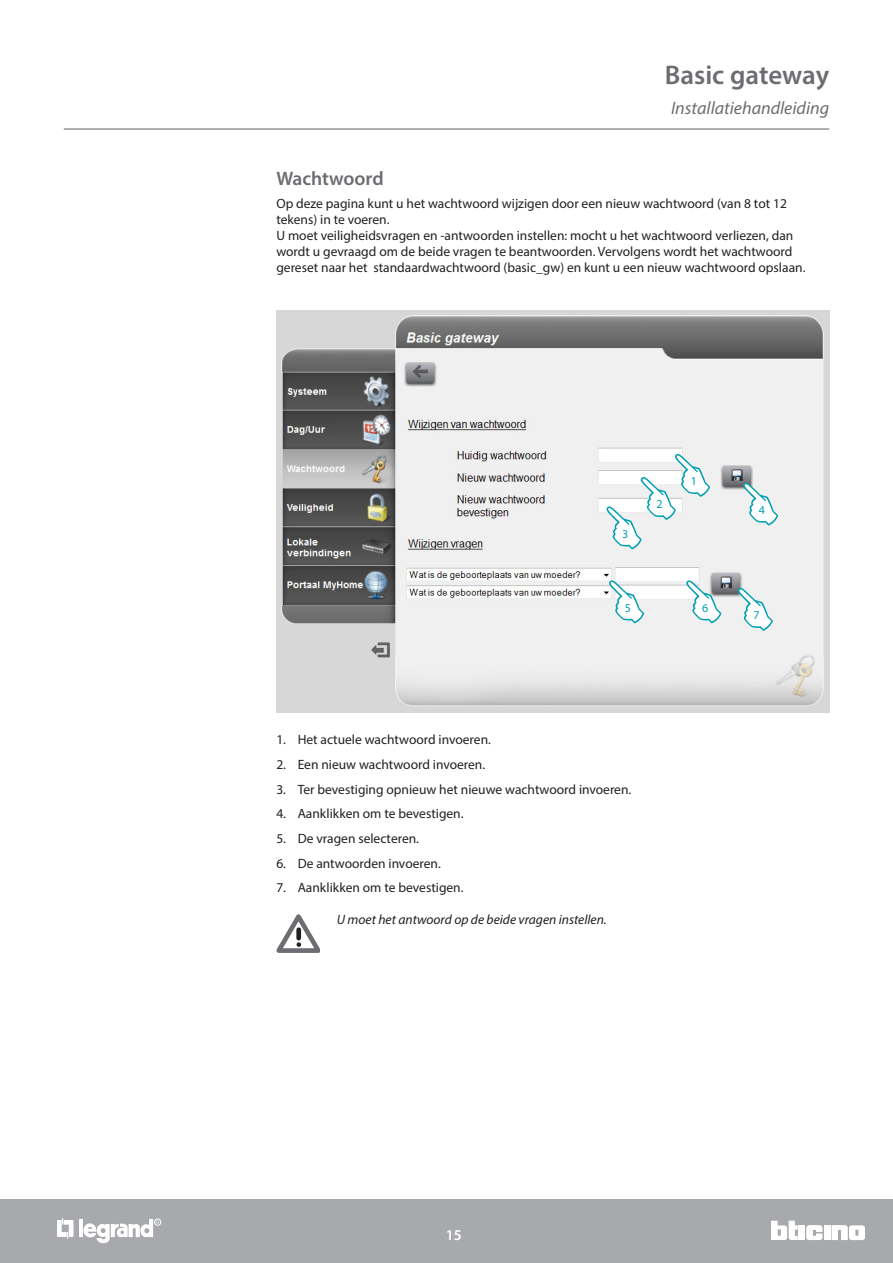
<style>
.page{position:relative;width:893px;height:1263px;background:#fff}
.page>*{position:absolute;margin:0;border:0;box-sizing:border-box;transform-origin:0 0}
.t1{font:600 27px "Myriad Pro";color:#6c6d70}
.t2{font:600 19.5px "Myriad Pro";color:#6c6d70}
.t3{font:italic 18px "Myriad Pro";color:#6c6d70}
.t4{font:600 15px "Myriad Pro";color:#fff}
.t5{font:13.5px/16.2px "Myriad Pro";color:#231f20}
.t6{font:italic 13.5px "Myriad Pro";color:#231f20}
.t7{font:12px "Myriad Pro";color:#00a0b0}
</style>
<div class="page">
<hr style="left:64px;top:128px;width:765px;height:2px;background:#939598">
<div style="left:0;top:1199px;width:893px;height:64px;background:#a8a9ad"></div>
<div style="left:799px;top:1225px;width:6px;height:15px;background:#fff"></div>
<div style="left:824px;top:1225px;width:6px;height:15px;background:#fff"></div>
<svg style="left:832px;top:1225px;width:33px;height:15px"></svg>
<svg style="left:771px;top:1220px;width:27px;height:20px"></svg>
<svg style="left:806px;top:1225px;width:16px;height:15px"></svg>
<hr style="left:79px;top:1219px;width:4px;height:18px;background:#fff">
<svg style="left:57px;top:1218px;width:16px;height:20px"></svg>
<div style="left:154px;top:1219px;width:7px;height:6px;border:1px solid #fff;border-radius:50%"></div>
<svg style="left:83px;top:1219px;width:76px;height:25px"></svg>
<img style="left:276px;top:310px;width:553px;height:402px">
<svg style="left:686px;top:580px;width:35px;height:43px"></svg>
<svg style="left:738px;top:588px;width:35px;height:43px"></svg>
<svg style="left:609px;top:580px;width:35px;height:43px"></svg>
<svg style="left:606px;top:454px;width:104px;height:95px"></svg>
<svg style="left:743px;top:483px;width:35px;height:43px"></svg>
<svg style="left:276px;top:914px;width:44px;height:39px"></svg>
<h1 class="t1" style="left:665px;top:58px;width:166px">Basic gateway</h1>
<h3 class="t3" style="left:671px;top:97px;width:160px">Installatiehandleiding</h3>
<h2 class="t2" style="left:276px;top:166px;width:109px">Wachtwoord</h2>
<p class="t5" style="left:276px;top:195px;width:531px">Op deze pagina kunt u het wachtwoord wijzigen door een nieuw wachtwoord (van 8 tot 12 tekens) in te voeren.<br>U moet veiligheidsvragen en -antwoorden instellen: mocht u het wachtwoord verliezen, dan wordt u gevraagd om de beide vragen te beantwoorden. Vervolgens wordt het wachtwoord gereset naar het standaardwachtwoord (basic_gw) en kunt u een nieuw wachtwoord opslaan.</p>
<p class="t7" style="left:622px;top:526px;width:8px">3</p>
<p class="t7" style="left:625px;top:600px;width:8px">5</p>
<p class="t7" style="left:656px;top:497px;width:8px">2</p>
<p class="t7" style="left:691px;top:474px;width:8px">1</p>
<p class="t7" style="left:702px;top:600px;width:8px">6</p>
<p class="t5" style="left:276px;top:731px;width:216px">1. Het actuele wachtwoord invoeren.</p>
<p class="t5" style="left:276px;top:756px;width:210px">2. Een nieuw wachtwoord invoeren.</p>
<p class="t5" style="left:276px;top:781px;width:356px">3. Ter bevestiging opnieuw het nieuwe wachtwoord invoeren.</p>
<p class="t5" style="left:276px;top:805px;width:189px">4. Aanklikken om te bevestigen.</p>
<p class="t5" style="left:276px;top:830px;width:144px">5. De vragen selecteren.</p>
<p class="t5" style="left:276px;top:855px;width:166px">6. De antwoorden invoeren.</p>
<p class="t5" style="left:276px;top:880px;width:189px">7. Aanklikken om te bevestigen.</p>
<p class="t6" style="left:337px;top:911px;width:271px">U moet het antwoord op de beide vragen instellen.</p>
<p class="t7" style="left:759px;top:503px;width:8px">4</p>
<p class="t7" style="left:753px;top:608px;width:8px">7</p>
<p class="t4" style="left:446px;top:1225px;width:18px">15</p>
</div>
